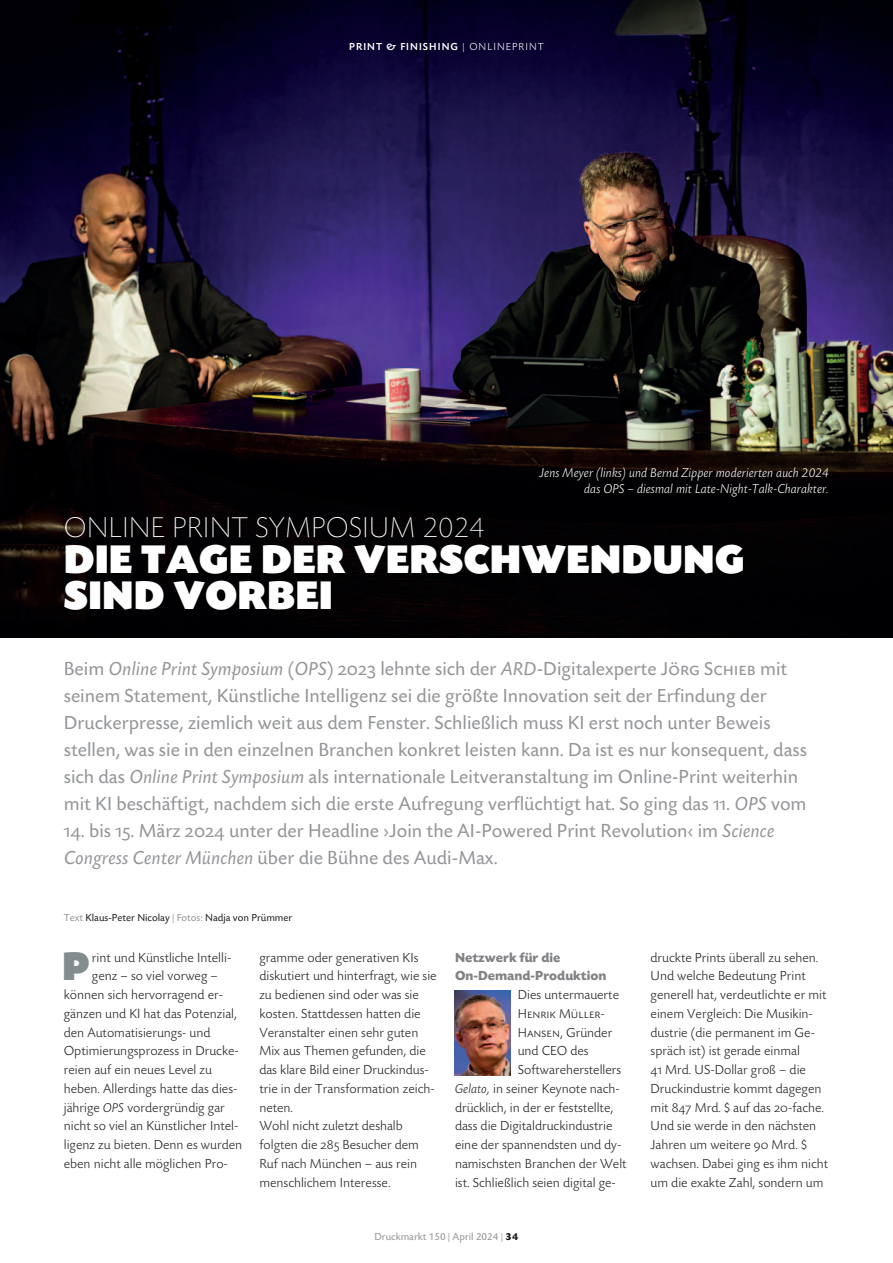
<style>
.page{position:relative;width:893px;height:1263px;background:#fff}
.page>*{position:absolute;margin:0;border:0;box-sizing:border-box;transform-origin:0 0}
.t1{font:42px "Today SB Ultra";color:#fff}
.t2{font:42px "Today SB Ultra";color:#838c8e}
.t3{font:300 expanded 30px "Today SB";color:#fff}
.t4{font:19.5px/27px "Today SB";color:#939598}
.t5{font:300 13.5px/18.8px "Today SB";color:#231f20}
.t6{font:italic 300 13.5px "Today SB";color:#fff}
.t7{font:700 13.5px "Today SB";color:#808285}
.t8{font:13.5px "Today SB Caps Lig";color:#231f20}
.t9{font:10.5px "Today SB";color:#231f20}
.t10{font:500 10.5px "Today SB";letter-spacing:.1em;color:#fff}
.t11{font:10.5px "Today SB";color:#939598}
.s1{font-weight:300}
.s2{font-style:italic}
.s3{font-family:"Today SB Caps"}
.s4{color:#939598}
.s5{font-family:"Today SB Caps Lig";font-weight:400}
.s6{font-weight:700;color:#231f20}
</style>
<div class="page">
<img style="left:0;top:0;width:893px;height:638px">
<img style="left:455px;top:990px;width:55px;height:85px">
<p class="t10" style="left:349px;top:42px;width:196px">PRINT &amp; FINISHING <span class="s1">| ONLINEPRINT</span></p>
<p class="t6" style="left:540px;top:467px;width:291px">Jens Meyer (links) und Bernd Zipper moderierten auch 2024</p>
<p class="t6" style="left:585px;top:483px;width:246px">das OPS – diesmal mit Late-Night-Talk-Charakter.</p>
<p class="t3" style="left:64px;top:516px;width:422px">ONLINE PRINT SYMPOSIUM 2024</p>
<p class="t1" style="left:64px;top:544px;width:682px">DIE TAGE DER VERSCHWENDUNG</p>
<p class="t1" style="left:64px;top:580px;width:271px">SIND VORBEI</p>
<p class="t4" style="left:64px;top:657px;width:745px">Beim <span class="s2">Online Print Symposium</span> (<span class="s2">OPS</span>) <span class="s3">2023</span> lehnte sich der <span class="s2">ARD</span>-Digitalexperte <span class="s3">Jörg Schieb</span> mit seinem Statement, Künstliche Intelligenz sei die größte Innovation seit der Erfindung der Druckerpresse, ziemlich weit aus dem Fenster. Schließlich muss KI erst noch unter Beweis stellen, was sie in den einzelnen Branchen konkret leisten kann. Da ist es nur konsequent, dass sich das <span class="s2">Online Print Symposium</span> als internationale Leitveranstaltung im Online-Print weiterhin mit KI beschäftigt, nachdem sich die erste Aufregung verflüchtigt hat. So ging das <span class="s3">11.</span> <span class="s2">OPS</span> vom</p>
<p class="t4" style="left:64px;top:819px;width:712px"><span class="s3">14.</span> bis <span class="s3">15.</span> März <span class="s3">2024</span> unter der Headline ›Join the AI-Powered Print Revolution‹ im <span class="s2">Science<br>Congress Center München</span> über die Bühne des Audi-Max.</p>
<p class="t9" style="left:64px;top:913px;width:230px"><span class="s4">Text</span> Klaus-Peter Nicolay <span class="s4">| Fotos:</span> Nadja von Prümmer</p>
<p class="t5" style="left:92px;top:949px;width:141px">rint und Künstliche Intelli -</p>
<p class="t5" style="left:92px;top:968px;width:127px">genz – so viel vorweg –</p>
<p class="t5" style="left:64px;top:987px;width:161px">können sich hervorragend er -</p>
<p class="t5" style="left:64px;top:1006px;width:175px">gän zen und KI hat das Potenzial,</p>
<p class="t5" style="left:64px;top:1024px;width:148px">den Automatisierungs- und</p>
<p class="t5" style="left:64px;top:1043px;width:177px">Optimierungsprozess in Drucke -</p>
<p class="t5" style="left:64px;top:1062px;width:150px">reien auf ein neues Level zu</p>
<p class="t5" style="left:64px;top:1081px;width:175px">heben. Allerdings hatte das dies -</p>
<p class="t5" style="left:64px;top:1099px;width:163px">jährige <span class="s2">OPS</span> vordergründig gar</p>
<p class="t5" style="left:64px;top:1118px;width:176px">nicht so viel an Künstlicher Intel -</p>
<p class="t5" style="left:64px;top:1137px;width:180px">ligenz zu bieten. Denn es wurden</p>
<p class="t5" style="left:64px;top:1156px;width:166px">eben nicht alle möglichen Pro -</p>
<p class="t2" style="left:62px;top:952px;width:29px">P</p>
<p class="t5" style="left:259px;top:949px;width:179px">gramme oder generativen KIs diskutiert und hinterfragt, wie sie zu bedienen sind oder was sie kosten. Stattdessen hatten die<br>Veranstalter einen sehr guten<br>Mix aus Themen gefunden, die das klare Bild einer Druckindus - trie in der Transformation zeich - neten.</p>
<p class="t5" style="left:259px;top:1118px;width:161px">Wohl nicht zuletzt deshalb folgten die <span class="s5">285</span> Besucher dem<br>Ruf nach München – aus rein menschlichem Interesse.</p>
<p class="t7" style="left:455px;top:952px;width:107px">Netzwerk für die</p>
<p class="t7" style="left:455px;top:971px;width:153px">On-Demand-Produktion</p>
<p class="t5" style="left:518px;top:987px;width:103px">Dies untermauerte</p>
<p class="t8" style="left:518px;top:1005px;width:89px">Henrik Müller-</p>
<p class="t5" style="left:518px;top:1024px;width:96px"><span class="s5">Hansen</span>, Gründer</p>
<p class="t5" style="left:518px;top:1043px;width:72px">und CEO des</p>
<p class="t5" style="left:518px;top:1062px;width:105px">Softwareherstellers</p>
<p class="t5" style="left:455px;top:1081px;width:166px"><span class="s2">Gelato,</span> in seiner Keynote nach -</p>
<p class="t5" style="left:455px;top:1099px;width:160px">drücklich, in der er feststellte,</p>
<p class="t5" style="left:455px;top:1118px;width:159px">dass die Digitaldruckindustrie</p>
<p class="t5" style="left:455px;top:1137px;width:168px">eine der spannendsten und dy -</p>
<p class="t5" style="left:455px;top:1156px;width:173px">namischsten Branchen der Welt</p>
<p class="t5" style="left:455px;top:1174px;width:163px">ist. Schließlich seien digital ge -</p>
<p class="t11" style="left:374px;top:1233px;width:145px">Druckmarkt 150 | April 2024 | <span class="s6">34</span></p>
<p class="t5" style="left:651px;top:949px;width:177px">druckte Prints überall zu sehen.<br>Und welche Bedeutung Print generell hat, verdeutlichte er mit einem Vergleich: Die Musikin - dus trie (die permanent im Ge - spräch ist) ist gerade einmal</p>
<p class="t5" style="left:651px;top:1062px;width:179px"><span class="s5">41</span> Mrd. US-Dollar groß – die<br>Druckindustrie kommt dagegen mit <span class="s5">847</span> Mrd. $ auf das <span class="s5">20</span>-fache.<br>Und sie werde in den nächsten<br>Jahren um weitere <span class="s5">90</span> Mrd. $ wachsen. Dabei ging es ihm nicht um die exakte Zahl, sondern um</p>
</div>
